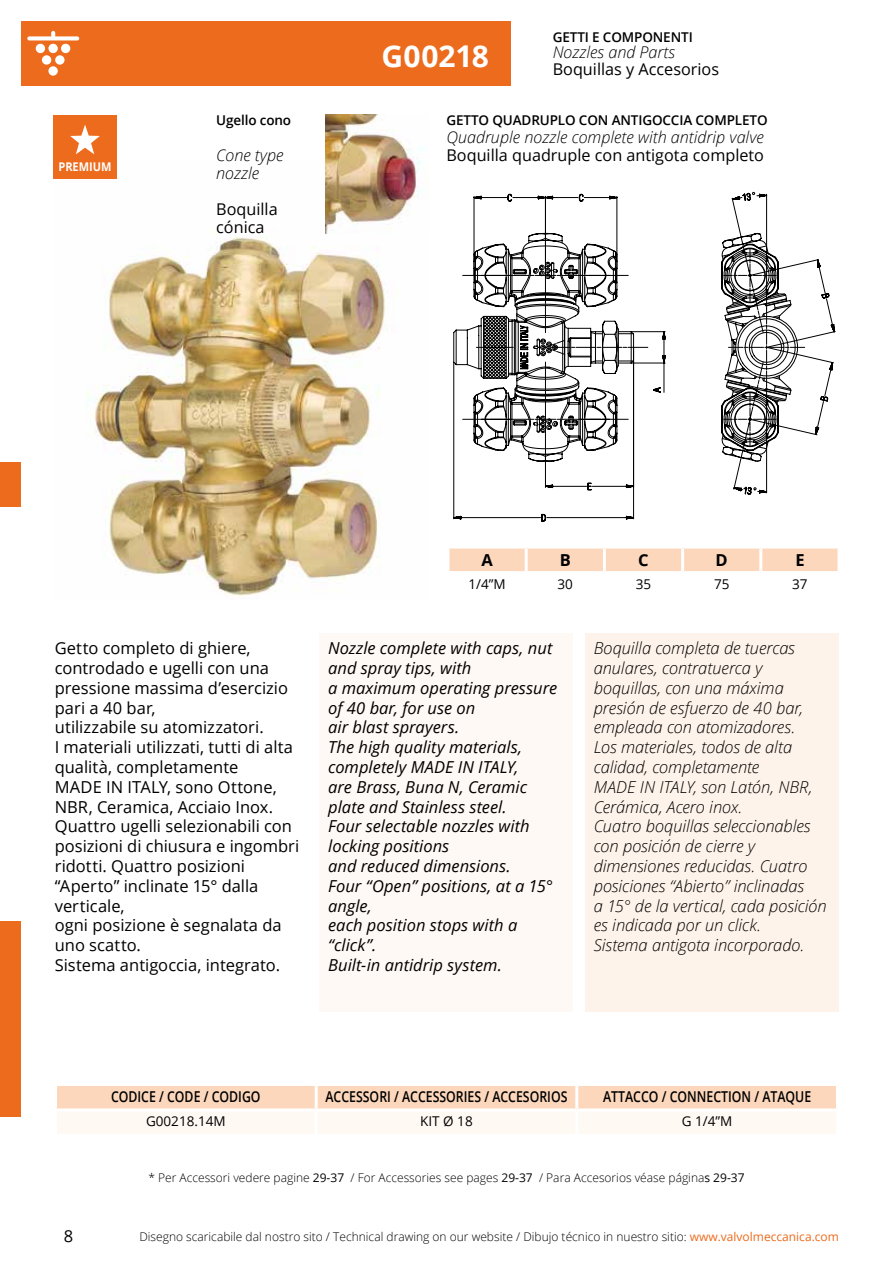
<style>
.page{position:relative;width:893px;height:1263px;background:#fff}
.page>*{position:absolute;margin:0;border:0;box-sizing:border-box;transform-origin:0 0}
.t1{font:700 30px "Open Sans";color:#fff}
.t2{font:16.5px/19.8px "Open Sans";color:#000}
.t3{font:italic 300 16.5px/19.8px "Open Sans";letter-spacing:-.005em;color:#000}
.t4{font:italic 16.5px/19.8px "Open Sans";color:#000}
.t5{font:700 16.5px "Open Sans";color:#000}
.t6{font:16.2px/18px "Open Sans";color:#000}
.t7{font:italic 300 16.2px/18px "Open Sans";color:#000}
.t8{font:600 15px "Open Sans";color:#000;scale:.82 1}
.t9{font:600 13.5px "Open Sans";letter-spacing:-.01em;color:#000}
.t10{font:13.5px "Open Sans";color:#000}
.t11{font:300 12px "Open Sans";color:#000}
.t12{font:700 12px "Open Sans";color:#fff;scale:.92 1}
.s1{font-weight:400}
.s2{font-weight:400;color:#ed6b1c}
</style>
<div class="page">
<div style="left:0;top:462px;width:21px;height:45px;background:#ed6b1c"></div>
<div style="left:0;top:921px;width:21px;height:196px;background:#ed6b1c"></div>
<div style="left:85px;top:21px;width:425px;height:64px;background:#ed6b1c"></div>
<div style="left:21px;top:21px;width:64px;height:64px;background:#ed6b1c"></div>
<div style="left:36px;top:44px;width:9px;height:9px;background:#fff;border-radius:50%"></div>
<div style="left:48px;top:44px;width:10px;height:9px;background:#fff;border-radius:50%"></div>
<div style="left:61px;top:44px;width:9px;height:9px;background:#fff;border-radius:50%"></div>
<div style="left:42px;top:55px;width:9px;height:10px;background:#fff;border-radius:50%"></div>
<svg style="left:55px;top:55px;width:10px;height:10px"></svg>
<svg style="left:48px;top:66px;width:10px;height:10px"></svg>
<svg style="left:27px;top:31px;width:52px;height:9px"></svg>
<img style="left:86px;top:160px;width:302px;height:436px">
<svg style="left:509px;top:192px;width:321px;height:330px"></svg>
<svg style="left:453px;top:194px;width:352px;height:325px"></svg>
<div style="left:320px;top:633px;width:253px;height:378px;background:#fff9f5"></div>
<div style="left:585px;top:633px;width:254px;height:378px;background:#fef3ea"></div>
<div style="left:449px;top:549px;width:388px;height:22px;background:#fcd7bb"></div>
<hr style="left:525px;top:549px;width:3px;height:22px;background:#fff">
<hr style="left:603px;top:549px;width:3px;height:22px;background:#fff">
<hr style="left:681px;top:549px;width:3px;height:22px;background:#fff">
<hr style="left:759px;top:549px;width:3px;height:22px;background:#fff">
<svg style="left:57px;top:1086px;width:779px;height:48px"></svg>
<hr style="left:315px;top:1086px;width:3px;height:22px;background:#fff">
<hr style="left:575px;top:1086px;width:3px;height:22px;background:#fff">
<hr style="left:54px;top:1108px;width:262px;height:3px;background:#fff">
<hr style="left:316px;top:1108px;width:261px;height:3px;background:#fff">
<hr style="left:577px;top:1108px;width:262px;height:3px;background:#fff">
<hr style="left:315px;top:1111px;width:3px;height:23px;background:#fff">
<hr style="left:575px;top:1111px;width:3px;height:23px;background:#fff">
<div style="left:53px;top:115px;width:64px;height:64px;background:#ed6b1c"></div>
<svg style="left:70px;top:125px;width:30px;height:29px"></svg>
<img style="left:326px;top:114px;width:98px;height:120px">
<p class="t12" style="left:58px;top:158px;width:59px">PREMIUM</p>
<p class="t9" style="left:216px;top:111px;width:76px">Ugello cono</p>
<p class="t7" style="left:216px;top:146px;width:69px">Cone type nozzle</p>
<p class="t6" style="left:216px;top:200px;width:63px">Boquilla cónica</p>
<h1 class="t1" style="left:381px;top:35px;width:109px">G00218</h1>
<p class="t9" style="left:553px;top:28px;width:141px">GETTI E COMPONENTI</p>
<p class="t7" style="left:553px;top:43px;width:124px">Nozzles and Parts</p>
<p class="t6" style="left:553px;top:60px;width:168px">Boquillas y Accesorios</p>
<p class="t9" style="left:446px;top:111px;width:323px">GETTO QUADRUPLO CON ANTIGOCCIA COMPLETO</p>
<p class="t7" style="left:446px;top:128px;width:319px">Quadruple nozzle complete with antidrip valve</p>
<p class="t6" style="left:446px;top:146px;width:319px">Boquilla quadruple con antigota completo</p>
<p class="t5" style="left:481px;top:548px;width:13px">A</p>
<p class="t5" style="left:560px;top:548px;width:13px">B</p>
<p class="t5" style="left:638px;top:548px;width:12px">C</p>
<p class="t5" style="left:716px;top:548px;width:14px">D</p>
<p class="t5" style="left:795px;top:548px;width:11px">E</p>
<p class="t10" style="left:468px;top:575px;width:39px">1/4”M</p>
<p class="t10" style="left:558px;top:575px;width:17px">30</p>
<p class="t10" style="left:636px;top:575px;width:17px">35</p>
<p class="t10" style="left:714px;top:575px;width:17px">75</p>
<p class="t10" style="left:792px;top:575px;width:17px">37</p>
<p class="t2" style="left:55px;top:638px;width:246px">Getto completo di ghiere, controdado e ugelli con una pressione massima d’esercizio pari a 40 bar,<br>utilizzabile su atomizzatori.<br>I materiali utilizzati, tutti di alta qualità, completamente<br>MADE IN ITALY, sono Ottone,<br>NBR, Ceramica, Acciaio Inox.<br>Quattro ugelli selezionabili con posizioni di chiusura e ingombri ridotti. Quattro posizioni “Aperto” inclinate 15° dalla verticale,<br>ogni posizione è segnalata da uno scatto.<br>Sistema antigoccia, integrato.</p>
<p class="t4" style="left:328px;top:638px;width:231px">Nozzle complete with caps, nut and spray tips, with<br>a maximum operating pressure of 40 bar, for use on<br>air blast sprayers.<br>The high quality materials, completely MADE IN ITALY,<br>are Brass, Buna N, Ceramic plate and Stainless steel.<br>Four selectable nozzles with locking positions<br>and reduced dimensions.<br>Four “Open” positions, at a 15° angle,<br>each position stops with a “click”.<br>Built-in antidrip system.</p>
<p class="t3" style="left:594px;top:638px;width:235px">Boquilla completa de tuercas anulares, contratuerca y boquillas, con una máxima presión de esfuerzo de 40 bar, empleada con atomizadores.<br>Los materiales, todos de alta calidad, completamente<br>MADE IN ITALY, son Latón, NBR,<br>Cerámica, Acero inox.<br>Cuatro boquillas seleccionables con posición de cierre y dimensiones reducidas. Cuatro posiciones “Abierto” inclinadas<br>a 15° de la vertical, cada posición es indicada por un click.<br>Sistema antigota incorporado.</p>
<p class="t8" style="left:111px;top:1086px;width:184px">CODICE / CODE / CODIGO</p>
<p class="t8" style="left:326px;top:1086px;width:297px">ACCESSORI / ACCESSORIES / ACCESORIOS</p>
<p class="t8" style="left:603px;top:1086px;width:255px">ATTACCO / CONNECTION / ATAQUE</p>
<p class="t10" style="left:146px;top:1112px;width:81px">G00218.14M</p>
<p class="t10" style="left:420px;top:1112px;width:54px">KIT Ø 18</p>
<p class="t10" style="left:682px;top:1112px;width:52px">G 1/4”M</p>
<p class="t2" style="left:64px;top:1226px;width:11px">8</p>
<p class="t11" style="left:148px;top:1169px;width:598px">* Per Accessori vedere pagine <span class="s1">29-37</span> / For Accessories see pages <span class="s1">29-37</span> / Para Accesorios véase página<span class="s1">s 29-37</span></p>
<p class="t11" style="left:139px;top:1228px;width:701px">Disegno scaricabile dal nostro sito / Technical drawing on our website / Dibujo técnico in nuestro sitio: <span class="s2">www.valvolmeccanica.com</span></p>
</div>
